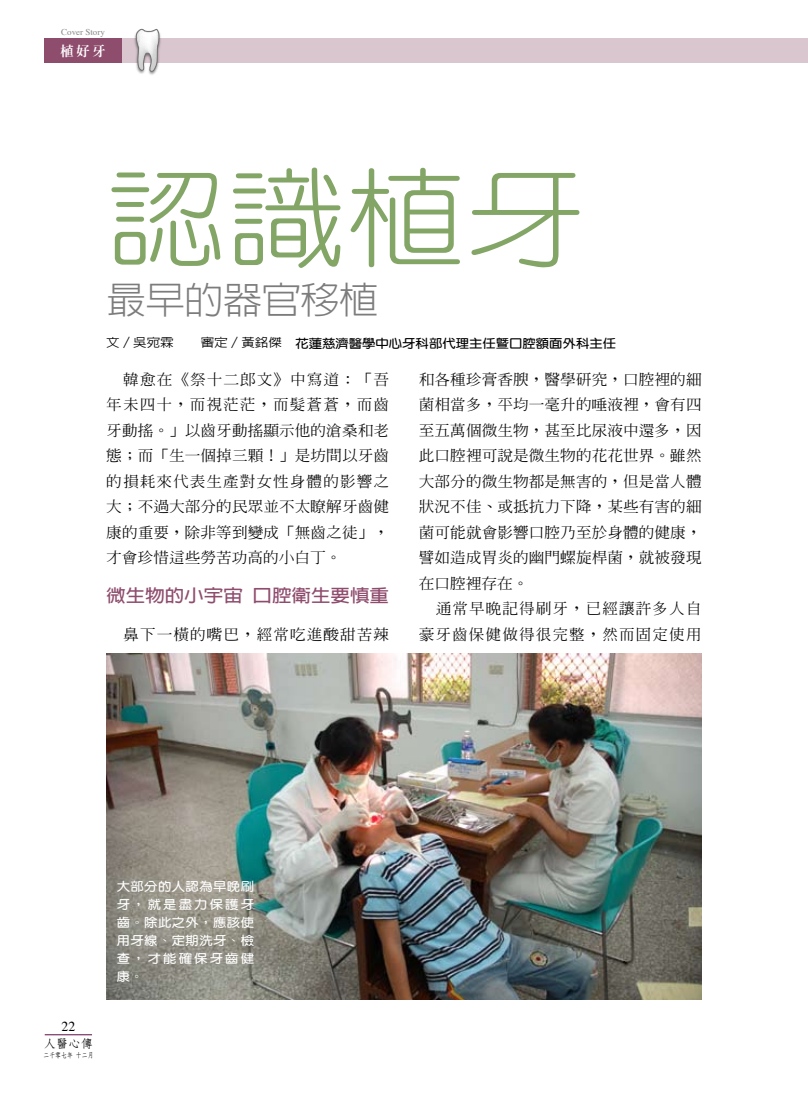
<style>
.page{position:relative;width:808px;height:1106px;background:#fff}
.page>*{position:absolute;margin:0;border:0;box-sizing:border-box;transform-origin:0 0}
.t1{font:300 107.7px "Yen Round";color:#83a667;scale:1.11 1}
.t2{font:300 37.8px "Lin Gothic";letter-spacing:-.04em;color:#7d7c7d;scale:1.07 1}
.t3{font:700 17.55px "Lin Gothic";color:#8f4d6e;scale:1.11 1}
.t4{font:500 14.85px/25.5px "Inn Ming";color:#000;text-align:justify;scale:1.06 1}
.t5{font:500 14.85px/25.5px "Inn Ming";letter-spacing:.065em;color:#000;text-align:right;scale:1.06 1}
.t6{font:13.65px "Times";color:#000}
.t7{font:800 13.35px "Inn Ming";color:#fff}
.t8{font:700 12.15px/18px "Yen Round";letter-spacing:.03em;color:#fff;text-align:justify;scale:1.1 1}
.t9{font:700 12.15px "Yen Round";color:#000;scale:1.1 1}
.t10{font:500 12.15px "Lin Gothic";color:#000;scale:1.11 1}
.t11{font:700 11.7px "Nan Sung";color:#000;scale:1.05 1}
.t12{font:8.85px "Times";color:#898989}
.t13{font:700 7.2px "Nan Sung";color:#000;scale:.82 1}
.s1{font-family:"Lin Gothic";font-weight:500}
</style>
<div class="page">
<hr style="left:45px;top:1034px;width:47px;height:1px;background:#661b52">
<div style="left:44px;top:39px;width:764px;height:24px;background:#dac6cf"></div>
<div style="left:44px;top:39px;width:78px;height:24px;background:#8f4d6e"></div>
<div style="left:133px;top:28px;width:29px;height:49px;background:#000;opacity:.45"></div>
<svg style="left:136px;top:29px;width:23px;height:43px"></svg>
<img style="left:106px;top:653px;width:596px;height:346px">
<p class="t12" style="left:61px;top:24px;width:45px">Cover Story</p>
<p class="t7" style="left:60px;top:44px;width:47px">植好牙</p>
<h1 class="t1" style="left:106px;top:164px;width:433px">認識植牙</h1>
<h2 class="t2" style="left:106px;top:281px;width:256px">最早的器官移植</h2>
<p class="t10" style="left:106px;top:336px;width:62px">文／吳宛霖</p>
<p class="t9" style="left:201px;top:337px;width:379px"><span class="s1">審定／黃銘傑</span> 花蓮慈濟醫學中心牙科部代理主任暨口腔額面外科主任</p>
<p class="t4" style="left:106px;top:366px;width:268px;text-indent:17px">韓愈在《祭十二郎文》中寫道：「吾年未四十，而視茫茫，而髮蒼蒼，而齒牙動搖。」以齒牙動搖顯示他的滄桑和老態；而「生一個掉三顆！」是坊間以牙齒的損耗來代表生產對女性身體的影響之大；不過大部分的民眾並不太瞭解牙齒健康的重要，除非等到變成「無齒之徒」，才會珍惜這些勞苦功高的小白丁。</p>
<p class="t3" style="left:106px;top:587px;width:256px">微生物的小宇宙 口腔衛生要慎重</p>
<p class="t5" style="left:123px;top:621px;width:252px">鼻下一橫的嘴巴，經常吃進酸甜苦辣</p>
<p class="t4" style="left:419px;top:366px;width:268px">和各種珍膏香腴，醫學研究，口腔裡的細菌相當多，平均一毫升的唾液裡，會有四至五萬個微生物，甚至比尿液中還多，因此口腔裡可說是微生物的花花世界。雖然大部分的微生物都是無害的，但是當人體狀況不佳、或抵抗力下降，某些有害的細菌可能就會影響口腔乃至於身體的健康，譬如造成胃炎的幽門螺旋桿菌，就被發現在口腔裡存在。</p>
<p class="t5" style="left:419px;top:596px;width:268px">通常早晚記得刷牙，已經讓許多人自豪牙齒保健做得很完整，然而固定使用</p>
<p class="t6" style="left:61px;top:1013px;width:15px">22</p>
<p class="t11" style="left:44px;top:1037px;width:49px">人醫心傳</p>
<p class="t13" style="left:43px;top:1051px;width:63px">二千零七年 十二月</p>
<p class="t8" style="left:117px;top:877px;width:126px">大部分的人認為早晚刷牙，就是盡力保護牙齒。除此之外，應該使用牙線、定期洗牙、檢查，才能確保牙齒健康。</p>
</div>
